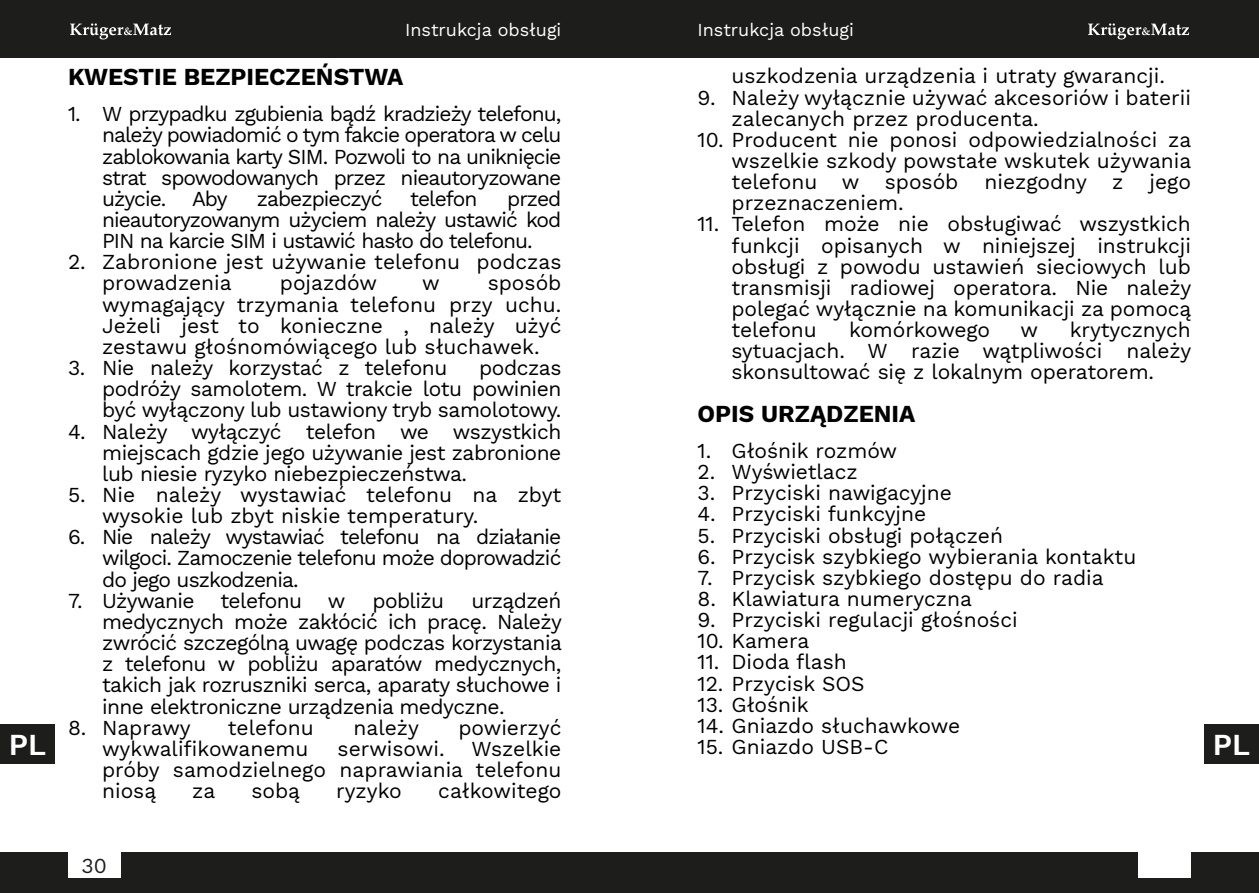
<style>
.page{position:relative;width:1259px;height:893px;background:#fff}
.page>*{position:absolute;margin:0;border:0;box-sizing:border-box;transform-origin:0 0}
.t1{font:600 30px "Work Sans";color:#fff}
.t2{font:700 24px "Work Sans";color:#000}
.t3{font:21px/21px "Work Sans";color:#000;text-align:justify}
.t4{font:21px "Work Sans";letter-spacing:-.02em;color:#000}
.t5{font:21px "Work Sans";letter-spacing:-.03em;color:#000}
.t6{font:21px "Work Sans";letter-spacing:-.045em;color:#000}
.t7{font:21px "Work Sans";color:#1d1d1b}
.t8{font:18px "Work Sans";color:#fff}
</style>
<div class="page">
<div style="left:0;top:0;width:1259px;height:58px;background:#1d1d1b"></div>
<div style="left:0;top:852px;width:1259px;height:41px;background:#1d1d1b"></div>
<div style="left:1203px;top:724px;width:56px;height:40px;background:#1d1d1b"></div>
<div style="left:0;top:724px;width:55px;height:40px;background:#1d1d1b"></div>
<svg style="left:70px;top:23px;width:101px;height:16px"></svg>
<svg style="left:1088px;top:23px;width:101px;height:16px"></svg>
<div style="left:68px;top:852px;width:52px;height:26px;background:#fff"></div>
<div style="left:1138px;top:852px;width:53px;height:26px;background:#fff"></div>
<p class="t8" style="left:405px;top:19px;width:158px">Instrukcja obsługi</p>
<p class="t8" style="left:697px;top:19px;width:158px">Instrukcja obsługi</p>
<p class="t2" style="left:68px;top:63px;width:337px">KWESTIE BEZPIECZEŃSTWA</p>
<p class="t3" style="left:102px;top:104px;width:461px;text-indent:-34px">1. W przypadku zgubienia bądź kradzieży telefonu, należy powiadomić o tym fakcie operatora w celu zablokowania karty SIM. Pozwoli to na uniknięcie strat spowodowanych przez nieautoryzowane użycie. Aby</p>
<p class="t3" style="left:731px;top:66px;width:435px">uszkodzenia urządzenia i utraty gwarancji.</p>
<p class="t3" style="left:731px;top:87px;width:461px;text-indent:-34px">9. Należy wyłącznie używać akcesoriów i baterii zalecanych przez producenta.</p>
<p class="t3" style="left:731px;top:129px;width:461px;text-indent:-34px">10. Producent nie ponosi odpowiedzialności za wszelkie szkody powstałe wskutek używania telefonu w sposób niezgodny z jego przeznaczeniem.</p>
<p class="t3" style="left:731px;top:214px;width:461px;text-indent:-34px">11. Telefon może nie obsługiwać wszystkich funkcji opisanych w niniejszej instrukcji obsługi z powodu ustawień sieciowych lub transmisji radiowej operatora. Nie należy polegać wyłącznie na komunikacji za pomocą telefonu</p>
<p class="t6" style="left:257px;top:186px;width:127px">zabezpieczyć</p>
<p class="t6" style="left:410px;top:186px;width:69px">telefon</p>
<p class="t3" style="left:102px;top:188px;width:461px;text-indent:405px">przed nieautoryzowanym użyciem należy ustawić kod PIN na karcie SIM i ustawić hasło do telefonu.</p>
<p class="t3" style="left:102px;top:251px;width:461px;text-indent:-34px">2. Zabronione jest używanie telefonu podczas prowadzenia</p>
<p class="t3" style="left:102px;top:273px;width:461px;text-indent:386px">sposób wymagający trzymania telefonu przy uchu.<br>Jeżeli jest to konieczne , należy użyć zestawu głośnomówiącego lub słuchawek.</p>
<p class="t4" style="left:68px;top:356px;width:381px">3. Nie należy korzystać z telefonu</p>
<p class="t3" style="left:280px;top:273px;width:99px">pojazdów</p>
<p class="t3" style="left:422px;top:273px;width:19px">w</p>
<p class="t3" style="left:849px;top:319px;width:143px">komórkowego</p>
<p class="t3" style="left:1020px;top:319px;width:19px">w</p>
<p class="t3" style="left:731px;top:319px;width:461px;text-indent:338px">krytycznych sytuacjach. W razie wątpliwości należy skonsultować się z lokalnym operatorem.</p>
<p class="t2" style="left:697px;top:399px;width:219px">OPIS URZĄDZENIA</p>
<p class="t3" style="left:697px;top:440px;width:201px">1. Głośnik rozmów</p>
<p class="t3" style="left:697px;top:461px;width:162px">2. Wyświetlacz</p>
<p class="t3" style="left:697px;top:482px;width:256px">3. Przyciski nawigacyjne</p>
<p class="t3" style="left:697px;top:504px;width:230px">4. Przyciski funkcyjne</p>
<p class="t3" style="left:697px;top:525px;width:307px">5. Przyciski obsługi połączeń</p>
<p class="t3" style="left:697px;top:546px;width:440px">6. Przycisk szybkiego wybierania kontaktu</p>
<p class="t3" style="left:697px;top:567px;width:408px">7. Przycisk szybkiego dostępu do radia</p>
<p class="t3" style="left:697px;top:588px;width:276px">8. Klawiatura numeryczna</p>
<p class="t3" style="left:697px;top:609px;width:322px">9. Przyciski regulacji głośności</p>
<p class="t3" style="left:697px;top:631px;width:113px">10. Kamera</p>
<p class="t3" style="left:697px;top:652px;width:151px">11. Dioda flash</p>
<p class="t3" style="left:697px;top:673px;width:169px">12. Przycisk SOS</p>
<p class="t3" style="left:697px;top:694px;width:113px">13. Głośnik</p>
<p class="t3" style="left:697px;top:715px;width:264px">14. Gniazdo słuchawkowe</p>
<p class="t3" style="left:697px;top:736px;width:192px">15. Gniazdo USB-C</p>
<p class="t3" style="left:102px;top:357px;width:461px;text-indent:377px">podczas podróży samolotem. W trakcie lotu powinien być wyłączony lub ustawiony tryb samolotowy.</p>
<p class="t3" style="left:102px;top:421px;width:461px;text-indent:-34px">4. Należy wyłączyć telefon we wszystkich miejscach gdzie jego używanie jest zabronione lub niesie ryzyko niebezpieczeństwa.</p>
<p class="t3" style="left:102px;top:484px;width:461px;text-indent:-34px">5. Nie należy wystawiać telefonu na zbyt wysokie lub zbyt niskie temperatury.</p>
<p class="t3" style="left:102px;top:527px;width:461px;text-indent:-34px">6. Nie należy wystawiać telefonu na działanie wilgoci. Zamoczenie telefonu może doprowadzić do jego uszkodzenia.</p>
<p class="t5" style="left:68px;top:588px;width:279px">7. Używanie telefonu w</p>
<p class="t5" style="left:372px;top:588px;width:73px">pobliżu</p>
<p class="t3" style="left:102px;top:590px;width:461px;text-indent:369px">urządzeń medycznych może zakłócić ich pracę. Należy zwrócić szczególną uwagę podczas korzystania z telefonu w pobliżu aparatów medycznych, takich jak rozruszniki serca, aparaty słuchowe i inne elektroniczne urządzenia medyczne.</p>
<p class="t3" style="left:68px;top:717px;width:124px">8. Naprawy</p>
<p class="t3" style="left:228px;top:717px;width:87px">telefonu</p>
<p class="t3" style="left:353px;top:717px;width:67px">należy</p>
<p class="t3" style="left:458px;top:717px;width:105px">powierzyć</p>
<p class="t3" style="left:102px;top:738px;width:208px">wykwalifikowanemu</p>
<p class="t3" style="left:338px;top:738px;width:108px">serwisowi.</p>
<h1 class="t1" style="left:9px;top:727px;width:39px">PL</h1>
<h1 class="t1" style="left:1212px;top:727px;width:39px">PL</h1>
<p class="t3" style="left:102px;top:738px;width:461px;text-indent:369px">Wszelkie próby samodzielnego naprawiania telefonu niosą</p>
<p class="t3" style="left:192px;top:780px;width:25px">za</p>
<p class="t3" style="left:251px;top:780px;width:50px">sobą</p>
<p class="t3" style="left:336px;top:780px;width:67px">ryzyko</p>
<p class="t3" style="left:438px;top:780px;width:125px">całkowitego</p>
<p class="t7" style="left:82px;top:853px;width:27px">30</p>
</div>
